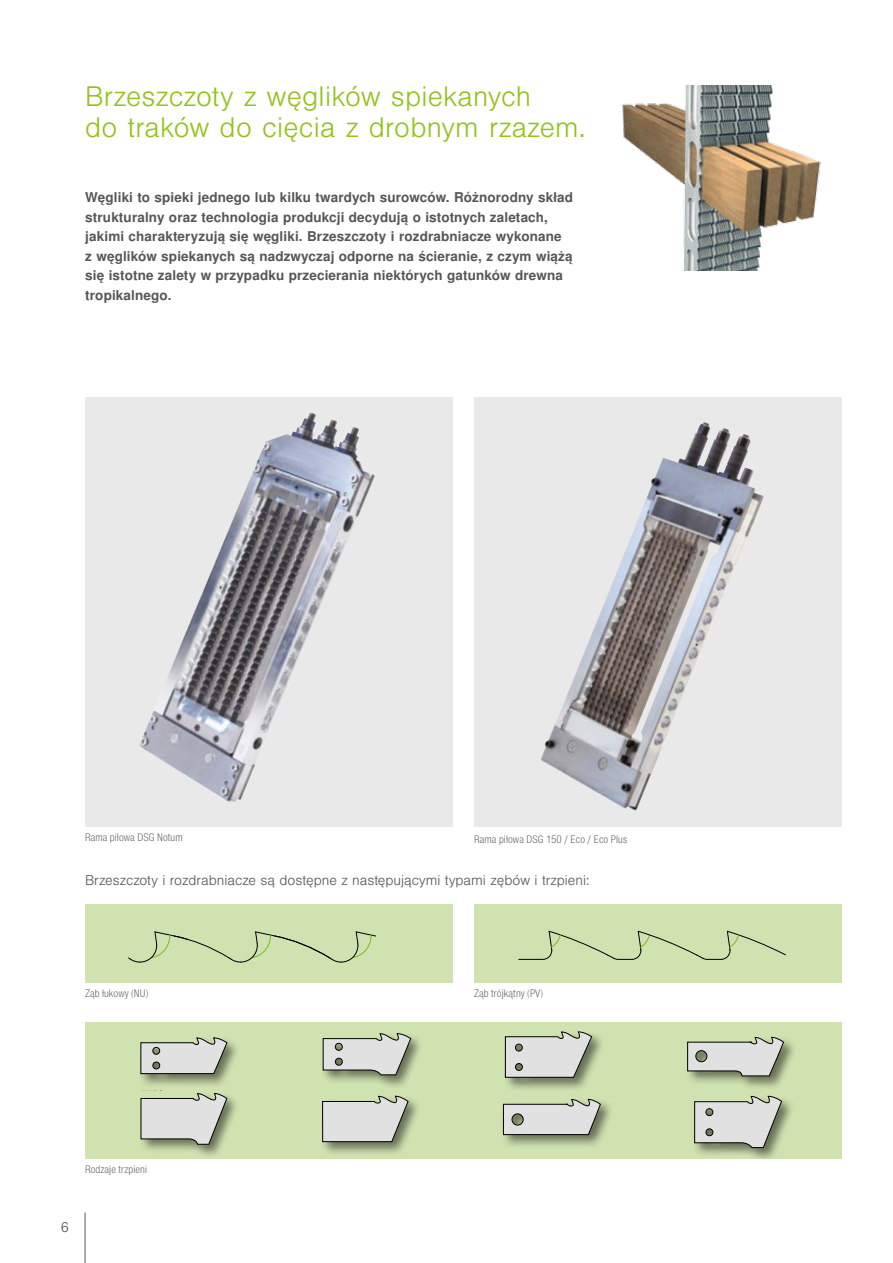
<style>
.page{position:relative;width:893px;height:1263px;background:#fff}
.page>*{position:absolute;margin:0;border:0;box-sizing:border-box;transform-origin:0 0}
.t1{font:300 27px/31.5px "Nimbus San LOT";letter-spacing:.01em;color:#94c11c}
.t2{font:700 13.5px/19.5px "Nimbus San LOT";letter-spacing:.01em;color:#565656}
.t3{font:300 13.5px "Nimbus San LOT";color:#565656}
.t4{font:10.5px "Nimbus San LOT Lig Con";letter-spacing:.01em;color:#565656}
</style>
<div class="page">
<hr style="left:85px;top:1212px;width:1px;height:51px;background:#565656">
<img style="left:622px;top:86px;width:199px;height:184px">
<div style="left:85px;top:905px;width:368px;height:78px;background:#d0e2b0"></div>
<div style="left:85px;top:1022px;width:757px;height:137px;background:#d0e2b0"></div>
<svg style="left:128px;top:931px;width:248px;height:32px"></svg>
<div style="left:85px;top:397px;width:368px;height:430px;background:#e9e9e9"></div>
<img style="left:139px;top:413px;width:236px;height:389px">
<div style="left:474px;top:397px;width:368px;height:430px;background:#e9e9e9"></div>
<img style="left:541px;top:423px;width:207px;height:388px">
<div style="left:474px;top:905px;width:368px;height:78px;background:#d0e2b0"></div>
<svg style="left:519px;top:930px;width:267px;height:30px"></svg>
<div style="left:139px;top:1036px;width:101px;height:52px;background:#000;opacity:.5"></div>
<svg style="left:141px;top:1038px;width:86px;height:36px;background:#c4c7c0"></svg>
<div style="left:321px;top:1032px;width:103px;height:57px;background:#000;opacity:.5"></div>
<svg style="left:323px;top:1033px;width:88px;height:42px;background:#c0c3b9"></svg>
<div style="left:503px;top:1030px;width:102px;height:61px;background:#000;opacity:.5"></div>
<svg style="left:505px;top:1032px;width:87px;height:45px;background:#c8cac3"></svg>
<div style="left:686px;top:1036px;width:111px;height:54px;background:#000;opacity:.5"></div>
<svg style="left:687px;top:1037px;width:97px;height:39px;background:#bfc3b9"></svg>
<div style="left:139px;top:1092px;width:101px;height:67px;background:#000;opacity:.5"></div>
<svg style="left:141px;top:1093px;width:86px;height:51px;background:#c6c9c0"></svg>
<div style="left:320px;top:1094px;width:101px;height:62px;background:#000;opacity:.5"></div>
<svg style="left:322px;top:1096px;width:86px;height:46px;background:#caccc5"></svg>
<div style="left:501px;top:1098px;width:113px;height:51px;background:#000;opacity:.5"></div>
<svg style="left:503px;top:1099px;width:97px;height:36px;background:#c5c7c0"></svg>
<div style="left:692px;top:1095px;width:103px;height:67px;background:#000;opacity:.5"></div>
<svg style="left:694px;top:1096px;width:88px;height:52px;background:#c1c5bb"></svg>
<h1 class="t1" style="left:85px;top:81px;width:502px">Brzeszczoty z węglików spiekanych<br>do traków do cięcia z drobnym rzazem.</h1>
<p class="t2" style="left:85px;top:188px;width:489px">Węgliki to spieki jednego lub kilku twardych surowców. Różnorodny skład strukturalny oraz technologia produkcji decydują o istotnych zaletach, jakimi charakteryzują się węgliki. Brzeszczoty i rozdrabniacze wykonane<br>z węglików spiekanych są nadzwyczaj odporne na ścieranie, z czym wiążą się istotne zalety w przypadku przecierania niektórych gatunków drewna tropikalnego.</p>
<p class="t4" style="left:85px;top:831px;width:99px">Rama piłowa DSG Notum</p>
<p class="t4" style="left:474px;top:833px;width:155px">Rama piłowa DSG 150 / Eco / Eco Plus</p>
<p class="t3" style="left:85px;top:873px;width:506px">Brzeszczoty i rozdrabniacze są dostępne z następującymi typami zębów i trzpieni:</p>
<p class="t4" style="left:85px;top:987px;width:65px">Ząb łukowy (NU)</p>
<p class="t4" style="left:474px;top:987px;width:71px">Ząb trójkątny (PV)</p>
<p class="t4" style="left:85px;top:1162px;width:63px">Rodzaje trzpieni</p>
<p class="t3" style="left:61px;top:1219px;width:10px">6</p>
</div>
